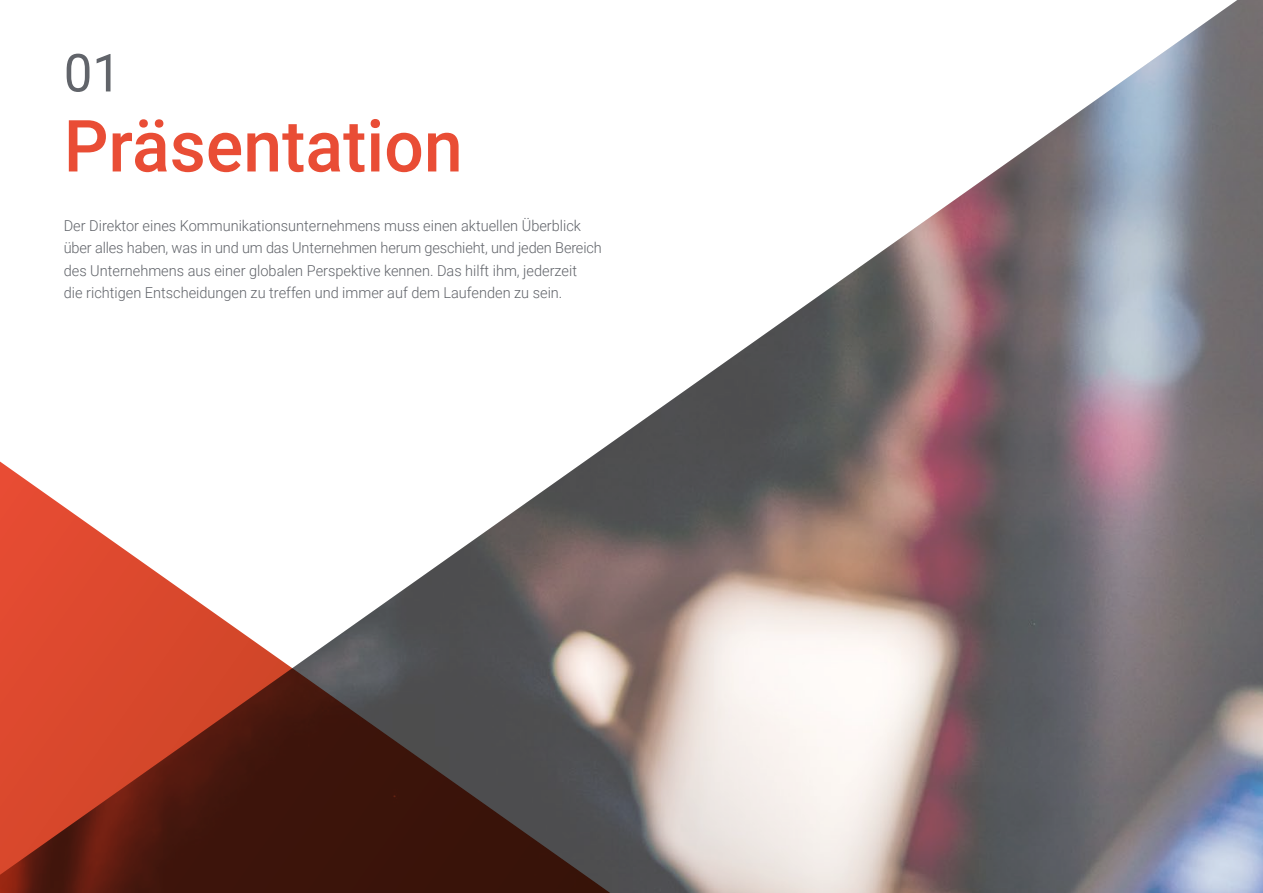
<style>
.page{position:relative;width:1263px;height:893px;background:#fff}
.page>*{position:absolute;margin:0;border:0;box-sizing:border-box;transform-origin:0 0}
.t1{font:500 72px "Roboto";color:#e94d35}
.t2{font:52.5px "Roboto";color:#61646a}
.t3{font:300 15px/22.5px "Roboto";color:#61646a}
</style>
<div class="page">
<img style="left:606px;top:0;width:657px;height:893px">
<svg style="left:0;top:446px;width:640px;height:447px"></svg>
<h2 class="t2" style="left:64px;top:36px;width:59px">01</h2>
<h1 class="t1" style="left:64px;top:95px;width:400px">Präsentation</h1>
<p class="t3" style="left:64px;top:214px;width:539px">Der Direktor eines Kommunikationsunternehmens muss einen aktuellen Überblick über alles haben, was in und um das Unternehmen herum geschieht, und jeden Bereich des Unternehmens aus einer globalen Perspektive kennen. Das hilft ihm, jederzeit<br>die richtigen Entscheidungen zu treffen und immer auf dem Laufenden zu sein.</p>
</div>
